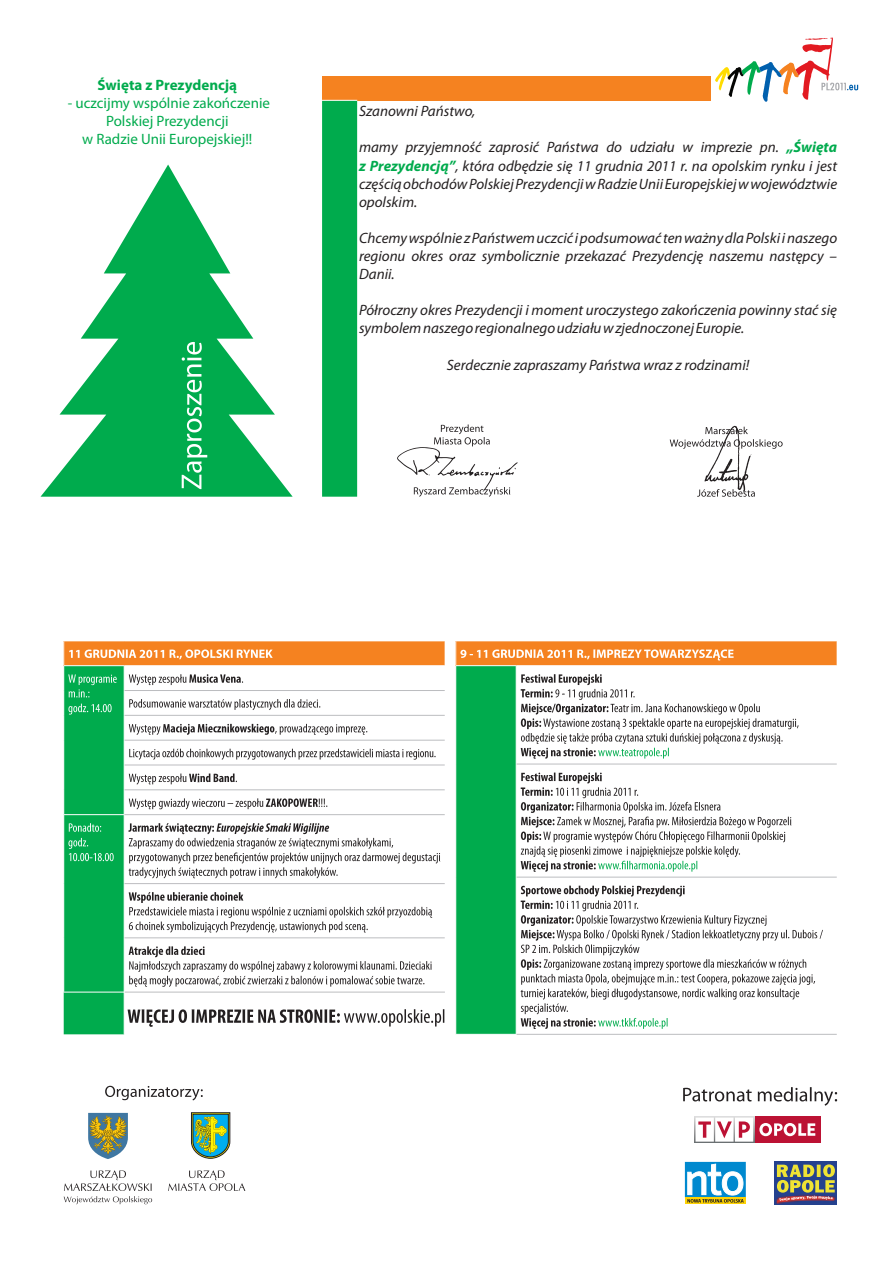
<style>
.page{position:relative;width:893px;height:1263px;background:#fff}
.page>*{position:absolute;margin:0;border:0;box-sizing:border-box;transform-origin:0 0}
.t1{font:italic 15px/18.1px "Myriad Pro";color:#231f20}
.t2{font:15px/18px "Myriad Pro";color:#00ab4d;text-align:center}
.t3{font:700 15px "Myriad Pro";color:#00ab4d}
.t4{font:italic 700 15px "Myriad Pro";color:#00ab4d}
.s1{font-weight:700;color:#00ab4d}
</style>
<div class="page">
<svg style="left:105px;top:1086px;width:98px;height:14px"></svg>
<svg style="left:88px;top:1113px;width:40px;height:46px;background:#8c9775"></svg>
<svg style="left:64px;top:1170px;width:88px;height:34px"></svg>
<svg style="left:191px;top:1112px;width:39px;height:46px;background:#68a676"></svg>
<svg style="left:168px;top:1170px;width:77px;height:21px"></svg>
<div style="left:456px;top:641px;width:381px;height:25px;background:#f58220"></div>
<hr style="left:516px;top:665px;width:321px;height:1px;background:#fff">
<hr style="left:517px;top:764px;width:320px;height:1px;background:#bcbdc0">
<hr style="left:517px;top:877px;width:320px;height:1px;background:#bcbdc0">
<hr style="left:517px;top:1034px;width:320px;height:1px;background:#bcbdc0">
<svg style="left:455px;top:641px;width:368px;height:394px"></svg>
<svg style="left:715px;top:37px;width:143px;height:65px"></svg>
<svg style="left:41px;top:165px;width:252px;height:332px"></svg>
<svg style="left:182px;top:342px;width:25px;height:147px;background:#3cbe77"></svg>
<svg style="left:670px;top:426px;width:113px;height:71px"></svg>
<svg style="left:397px;top:424px;width:121px;height:73px"></svg>
<svg style="left:63px;top:641px;width:382px;height:393px"></svg>
<svg style="left:683px;top:1087px;width:154px;height:19px"></svg>
<div style="left:755px;top:1116px;width:66px;height:27px;background:#bc1234"></div>
<svg style="left:759px;top:1123px;width:56px;height:13px"></svg>
<svg style="left:694px;top:1116px;width:61px;height:27px"></svg>
<svg style="left:695px;top:1117px;width:58px;height:24px"></svg>
<img style="left:774px;top:1162px;width:63px;height:42px">
<img style="left:777px;top:1180px;width:58px;height:13px">
<img style="left:777px;top:1164px;width:58px;height:13px">
<img style="left:779px;top:1196px;width:29px;height:5px">
<div style="left:685px;top:1162px;width:61px;height:35px;background:#0089cf"></div>
<svg style="left:685px;top:1197px;width:61px;height:7px"></svg>
<svg style="left:687px;top:1163px;width:57px;height:39px"></svg>
<div style="left:322px;top:76px;width:389px;height:24px;background:#f58220"></div>
<div style="left:322px;top:101px;width:35px;height:396px;background:#00ab4d"></div>
<p class="t3" style="left:97px;top:79px;width:141px">Œwiêta z Prezydencj¹</p>
<p class="t2" style="left:68px;top:95px;width:204px">- uczcijmy wspólnie zakoñczenie<br>Polskiej Prezydencji<br>w Radzie Unii Europejskiej!!</p>
<p class="t1" style="left:359px;top:103px;width:118px">Szanowni Pañstwo,</p>
<p class="t1" style="left:359px;top:140px;width:480px">mamy przyjemnoœæ zaprosiæ Pañstwa do udzia³u w imprezie pn.<br><span class="s1">z Prezydencj¹”</span>, która odbêdzie siê 11 grudnia 2011 r. na opolskim rynku i jest czêœci¹ obchodów Polskiej Prezydencji w Radzie Unii Europejskiej w województwie opolskim.</p>
<p class="t1" style="left:359px;top:230px;width:480px;text-align:justify">Chcemy wspólnie z Pañstwem uczciæ i podsumowaæ ten wa¿ny dla Polski i naszego regionu okres oraz symbolicznie przekazaæ Prezydencjê naszemu nastêpcy – Danii.</p>
<p class="t1" style="left:359px;top:303px;width:480px">Pó³roczny okres Prezydencji i moment uroczystego zakoñczenia powinny staæ siê symbolem naszego regionalnego udzia³u w zjednoczonej Europie.</p>
<p class="t1" style="left:447px;top:357px;width:304px">Serdecznie zapraszamy Pañstwa wraz z rodzinami!</p>
<p class="t4" style="left:787px;top:141px;width:52px">„Œwiêta</p>
</div>
